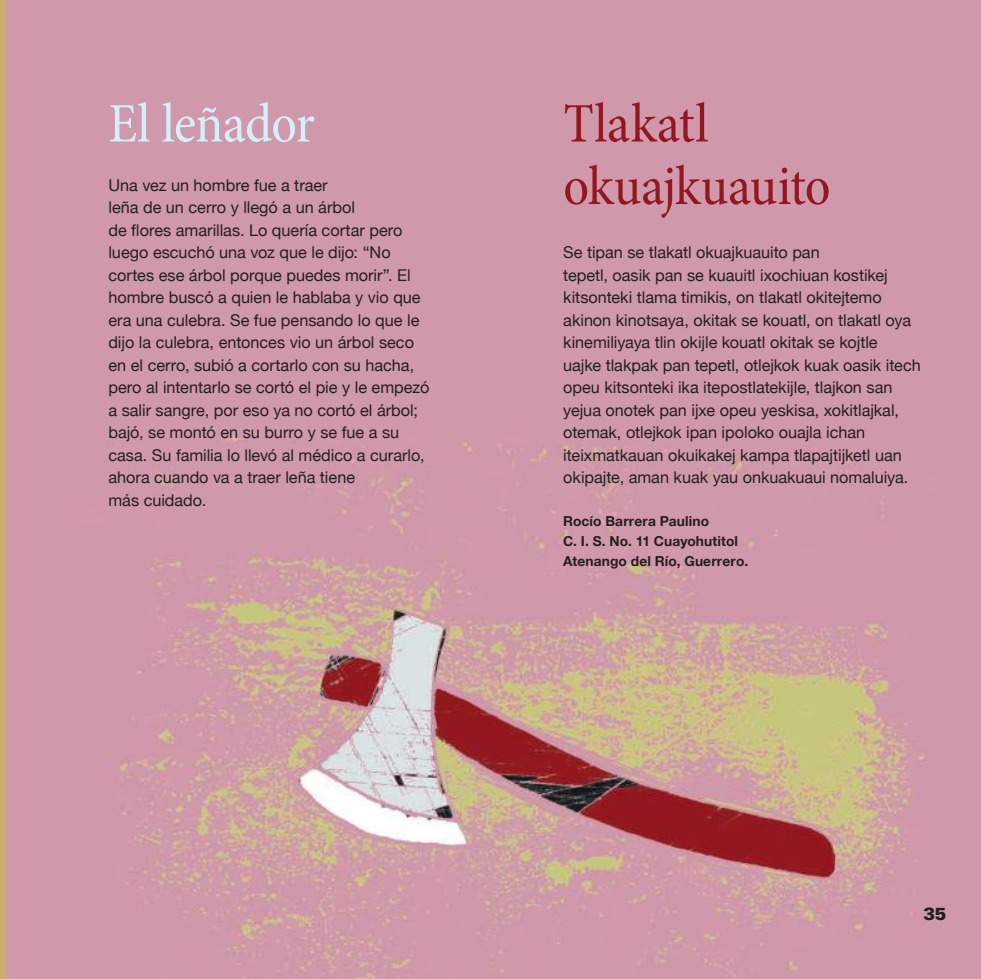
<style>
.page{position:relative;width:981px;height:979px;background:#fff}
.page>*{position:absolute;margin:0;border:0;box-sizing:border-box;transform-origin:0 0}
.t1{font:condensed 56.25px/62.5px "Minion Pro";letter-spacing:-.005em;color:#941720}
.t2{font:condensed 56.25px "Minion Pro";letter-spacing:-.015em;color:#d4effc}
.t3{font:900 17.5px "Univers LT Std";color:#241f1f}
.t4{font:16.25px/22.5px "Helvetica Neue";color:#241f1f}
.t5{font:700 13.75px/20px "Helvetica Neue";letter-spacing:.01em;color:#241f1f}
</style>
<div class="page">
<img style="left:0;top:0;width:980px;height:978px">
<svg style="left:0;top:0;width:5px;height:4px"></svg>
<svg style="left:978px;top:0;width:3px;height:4px"></svg>
<h1 class="t2" style="left:108px;top:90px;width:208px">El leñador</h1>
<p class="t4" style="left:108px;top:172px;width:322px">Una vez un hombre fue a traer<br>leña de un cerro y llegó a un árbol<br>de flores amarillas. Lo quería cortar pero luego escuchó una voz que le dijo: “No cortes ese árbol porque puedes morir”. El hombre buscó a quien le hablaba y vio que era una culebra. Se fue pensando lo que le dijo la culebra, entonces vio un árbol seco en el cerro, subió a cortarlo con su hacha, pero al intentarlo se cortó el pie y le empezó a salir sangre, por eso ya no cortó el árbol; bajó, se montó en su burro y se fue a su casa. Su familia lo llevó al médico a curarlo, ahora cuando va a traer leña tiene<br>más cuidado.</p>
<h1 class="t1" style="left:563px;top:94px;width:269px">Tlakatl okuajkuauito</h1>
<p class="t4" style="left:563px;top:240px;width:359px">Se tipan se tlakatl okuajkuauito pan<br>tepetl, oasik pan se kuauitl ixochiuan kostikej kitsonteki tlama timikis, on tlakatl okitejtemo akinon kinotsaya, okitak se kouatl, on tlakatl oya kinemiliyaya tlin okijle kouatl okitak se kojtle<br>uajke tlakpak pan tepetl, otlejkok kuak oasik itech opeu kitsonteki ika itepostlatekijle, tlajkon san yejua onotek pan ijxe opeu yeskisa, xokitlajkal, otemak, otlejkok ipan ipoloko ouajla ichan iteixmatkauan okuikakej kampa tlapajtijketl uan okipajte, aman kuak yau onkuakuaui nomaluiya.</p>
<p class="t5" style="left:563px;top:510px;width:186px">Rocío Barrera Paulino<br>C. I. S. No. 11 Cuayohutitol<br>Atenango del Río, Guerrero.</p>
<p class="t3" style="left:923px;top:902px;width:25px">35</p>
</div>
